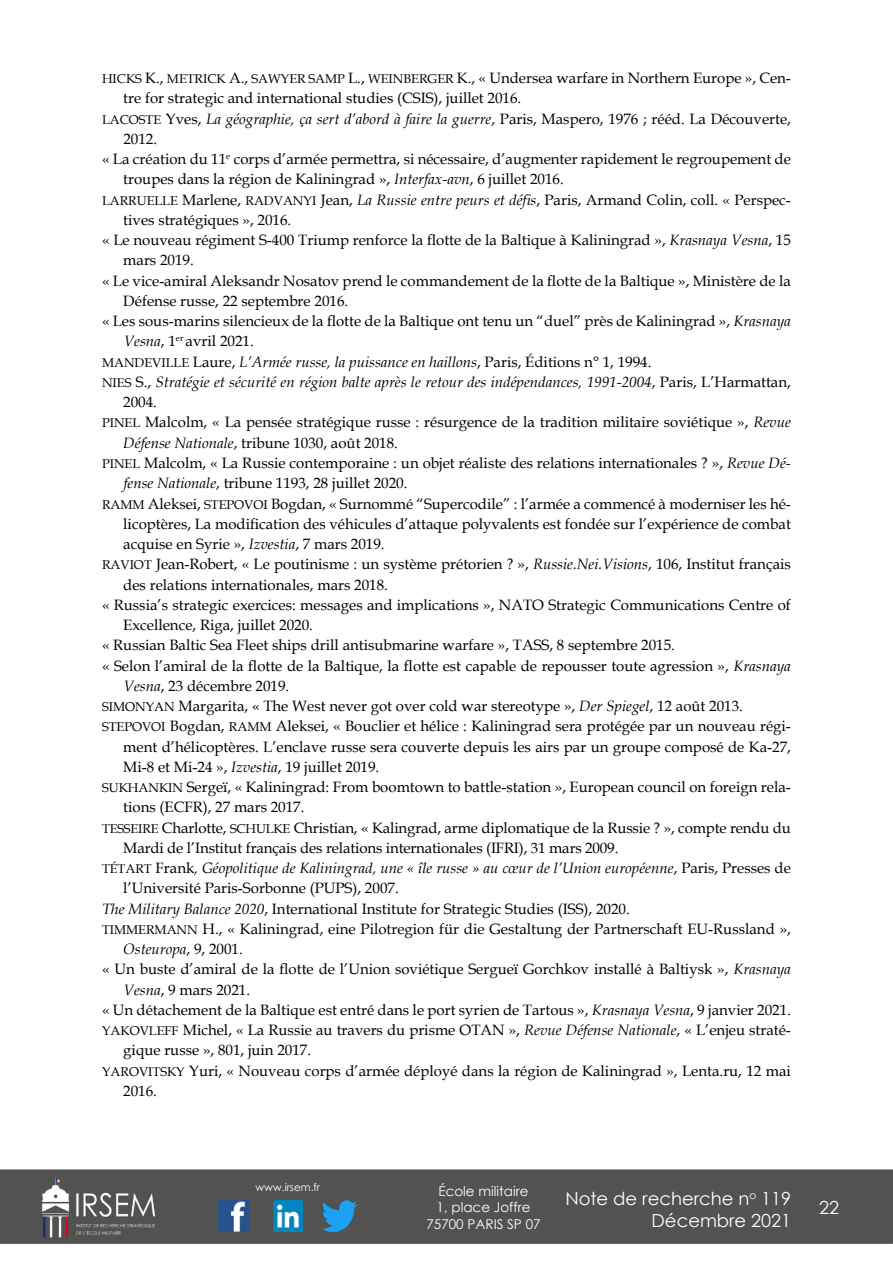
<style>
.page{position:relative;width:893px;height:1263px;background:#fff}
.page>*{position:absolute;margin:0;border:0;box-sizing:border-box;transform-origin:0 0}
.t1{font:18px/21.6px "Century Gothic";color:#fff;text-align:right}
.t2{font:15px "Book Antiqua";color:#000}
.t3{font:italic 15px "Book Antiqua";color:#000}
.t4{font:13.5px/16.2px "Century Gothic";color:#fff;text-align:center}
.t5{font:10.5px "Century Gothic";color:#fff}
.s1{font-size:12.75px}
.s2{font-style:italic}
.s3{font-style:normal;font-size:12.75px}
.s4{font-style:normal}
</style>
<div class="page">
<div style="left:0;top:1169px;width:893px;height:75px;background:#525251"></div>
<img style="left:39px;top:1169px;width:117px;height:75px">
<img style="left:322px;top:1200px;width:36px;height:32px">
<img style="left:218px;top:1200px;width:31px;height:32px">
<img style="left:274px;top:1200px;width:28px;height:32px">
<p class="t2" style="left:102px;top:68px;width:690px"><span class="s1">HICKS</span> K., <span class="s1">METRICK</span> A., <span class="s1">SAWYER SAMP</span> L., <span class="s1">WEINBERGER</span> K., « Undersea warfare in Northern Europe », Cen-</p>
<p class="t2" style="left:123px;top:88px;width:400px">tre for strategic and international studies (CSIS), juillet 2016.</p>
<p class="t2" style="left:102px;top:108px;width:690px"><span class="s1">LACOSTE</span> Yves, <span class="s2">La géographie, ça sert d’abord à faire la guerre</span>, Paris, Maspero, 1976 ; rééd. La Découverte,</p>
<p class="t2" style="left:123px;top:128px;width:35px">2012.</p>
<p class="t2" style="left:102px;top:149px;width:690px">« La création du 11<sup>e</sup> corps d’armée permettra, si nécessaire, d’augmenter rapidement le regroupement de</p>
<p class="t2" style="left:123px;top:169px;width:442px">troupes dans la région de Kaliningrad », <span class="s2">Interfax-avn</span>, 6 juillet 2016.</p>
<p class="t2" style="left:102px;top:189px;width:690px"><span class="s1">LARRUELLE</span> Marlene, <span class="s1">RADVANYI</span> Jean, <span class="s2">La Russie entre peurs et défis</span>, Paris, Armand Colin, coll. « Perspec-</p>
<p class="t2" style="left:123px;top:209px;width:169px">tives stratégiques », 2016.</p>
<p class="t2" style="left:102px;top:230px;width:690px">« Le nouveau régiment S-400 Triump renforce la flotte de la Baltique à Kaliningrad », <span class="s2">Krasnaya Vesna</span>, 15</p>
<p class="t2" style="left:123px;top:250px;width:72px">mars 2019.</p>
<p class="t2" style="left:102px;top:270px;width:690px">« Le vice-amiral Aleksandr Nosatov prend le commandement de la flotte de la Baltique », Ministère de la</p>
<p class="t2" style="left:123px;top:290px;width:226px">Défense russe, 22 septembre 2016.</p>
<p class="t2" style="left:102px;top:311px;width:690px">« Les sous-marins silencieux de la flotte de la Baltique ont tenu un “duel” près de Kaliningrad », <span class="s2">Krasnaya</span></p>
<p class="t2" style="left:123px;top:331px;width:132px"><span class="s2">Vesna</span>, 1<sup>er</sup> avril 2021.</p>
<p class="t3" style="left:102px;top:351px;width:551px"><span class="s3">MANDEVILLE</span> <span class="s4">Laure,</span> L’Armée russe, la puissance en haillons<span class="s4">, Paris, Éditions n° 1, 1994.</span></p>
<p class="t3" style="left:102px;top:371px;width:690px"><span class="s3">NIES</span> <span class="s4">S.,</span> Stratégie et sécurité en région balte après le retour des indépendances, 1991-2004<span class="s4">, Paris, L’Harmattan,</span></p>
<p class="t2" style="left:123px;top:392px;width:35px">2004.</p>
<p class="t2" style="left:102px;top:412px;width:690px"><span class="s1">PINEL</span> Malcolm, « La pensée stratégique russe : résurgence de la tradition militaire soviétique », <span class="s2">Revue</span></p>
<p class="t2" style="left:123px;top:432px;width:276px"><span class="s2">Défense Nationale</span>, tribune 1030, août 2018.</p>
<p class="t2" style="left:102px;top:452px;width:690px"><span class="s1">PINEL</span> Malcolm, « La Russie contemporaine : un objet réaliste des relations internationales ? », <span class="s2">Revue Dé-</span></p>
<p class="t2" style="left:123px;top:473px;width:286px"><span class="s2">fense Nationale</span>, tribune 1193, 28 juillet 2020.</p>
<p class="t2" style="left:102px;top:493px;width:690px"><span class="s1">RAMM</span> Aleksei, <span class="s1">STEPOVOI</span> Bogdan, « Surnommé “Supercodile” : l’armée a commencé à moderniser les hé-</p>
<p class="t2" style="left:123px;top:513px;width:669px">licoptères, La modification des véhicules d’attaque polyvalents est fondée sur l’expérience de combat</p>
<p class="t2" style="left:123px;top:533px;width:263px">acquise en Syrie », <span class="s2">Izvestia</span>, 7 mars 2019.</p>
<p class="t2" style="left:102px;top:554px;width:690px"><span class="s1">RAVIOT</span> Jean-Robert, « Le poutinisme : un système prétorien ? », <span class="s2">Russie.Nei.Visions</span>, 106, Institut français</p>
<p class="t2" style="left:123px;top:574px;width:266px">des relations internationales, mars 2018.</p>
<p class="t2" style="left:102px;top:594px;width:690px">« Russia’s strategic exercices: messages and implications », NATO Strategic Communications Centre of</p>
<p class="t2" style="left:123px;top:614px;width:191px">Excellence, Riga, juillet 2020.</p>
<p class="t2" style="left:102px;top:635px;width:574px">« Russian Baltic Sea Fleet ships drill antisubmarine warfare », TASS, 8 septembre 2015.</p>
<p class="t2" style="left:102px;top:655px;width:690px">« Selon l’amiral de la flotte de la Baltique, la flotte est capable de repousser toute agression », <span class="s2">Krasnaya</span></p>
<p class="t2" style="left:123px;top:675px;width:168px"><span class="s2">Vesna</span>, 23 décembre 2019.</p>
<p class="t2" style="left:102px;top:695px;width:642px"><span class="s1">SIMONYAN</span> Margarita, « The West never got over cold war stereotype », <span class="s2">Der Spiegel</span>, 12 août 2013.</p>
<p class="t2" style="left:102px;top:716px;width:690px"><span class="s1">STEPOVOI</span> Bogdan, <span class="s1">RAMM</span> Aleksei, « Bouclier et hélice : Kaliningrad sera protégée par un nouveau régi-</p>
<p class="t2" style="left:123px;top:736px;width:669px">ment d’hélicoptères. L’enclave russe sera couverte depuis les airs par un groupe composé de Ka-27,</p>
<p class="t2" style="left:123px;top:756px;width:258px">Mi-8 et Mi-24 », <span class="s2">Izvestia</span>, 19 juillet 2019.</p>
<p class="t2" style="left:102px;top:776px;width:690px"><span class="s1">SUKHANKIN</span> Sergeï, « Kaliningrad: From boomtown to battle-station », European council on foreign rela-</p>
<p class="t2" style="left:123px;top:797px;width:183px">tions (ECFR), 27 mars 2017.</p>
<p class="t2" style="left:102px;top:817px;width:690px"><span class="s1">TESSEIRE</span> Charlotte, <span class="s1">SCHULKE</span> Christian, « Kalingrad, arme diplomatique de la Russie ? », compte rendu du</p>
<p class="t2" style="left:123px;top:837px;width:497px">Mardi de l’Institut français des relations internationales (IFRI), 31 mars 2009.</p>
<p class="t3" style="left:102px;top:857px;width:690px"><span class="s3">TÉTART</span> <span class="s4">Frank</span>, Géopolitique de Kaliningrad, une « île russe » au cœur de l’Union européenne<span class="s4">, Paris, Presses de</span></p>
<p class="t2" style="left:123px;top:878px;width:277px">l’Université Paris-Sorbonne (PUPS), 2007.</p>
<p class="t2" style="left:102px;top:898px;width:529px"><span class="s2">The Military Balance 2020</span>, International Institute for Strategic Studies (ISS), 2020.</p>
<p class="t2" style="left:102px;top:918px;width:690px"><span class="s1">TIMMERMANN</span> H., « Kaliningrad, eine Pilotregion für die Gestaltung der Partnerschaft EU-Russland »,</p>
<p class="t3" style="left:123px;top:938px;width:121px">Osteuropa<span class="s4">, 9, 2001.</span></p>
<p class="t2" style="left:102px;top:959px;width:690px">« Un buste d’amiral de la flotte de l’Union soviétique Sergueï Gorchkov installé à Baltiysk », <span class="s2">Krasnaya</span></p>
<p class="t2" style="left:123px;top:979px;width:128px"><span class="s2">Vesna</span>, 9 mars 2021.</p>
<p class="t2" style="left:102px;top:999px;width:690px">« Un détachement de la Baltique est entré dans le port syrien de Tartous », <span class="s2">Krasnaya Vesna</span>, 9 janvier 2021.</p>
<p class="t2" style="left:102px;top:1019px;width:690px"><span class="s1">YAKOVLEFF</span> Michel, « La Russie au travers du prisme OTAN », <span class="s2">Revue Défense Nationale</span>, « L’enjeu straté-</p>
<p class="t2" style="left:123px;top:1040px;width:189px">gique russe », 801, juin 2017.</p>
<p class="t2" style="left:102px;top:1060px;width:690px"><span class="s1">YAROVITSKY</span> Yuri, « Nouveau corps d’armée déployé dans la région de Kaliningrad », Lenta.ru, 12 mai</p>
<p class="t2" style="left:123px;top:1080px;width:35px">2016.</p>
<p class="t5" style="left:256px;top:1179px;width:66px">www.irsem.fr</p>
<p class="t4" style="left:426px;top:1183px;width:116px">École militaire<br>1, place Joffre<br>75700 PARIS SP 07</p>
<p class="t1" style="left:565px;top:1187px;width:227px">Note de recherche n<sup>o</sup> 119<br>Décembre 2021</p>
<p class="t1" style="left:819px;top:1196px;width:21px">22</p>
</div>
